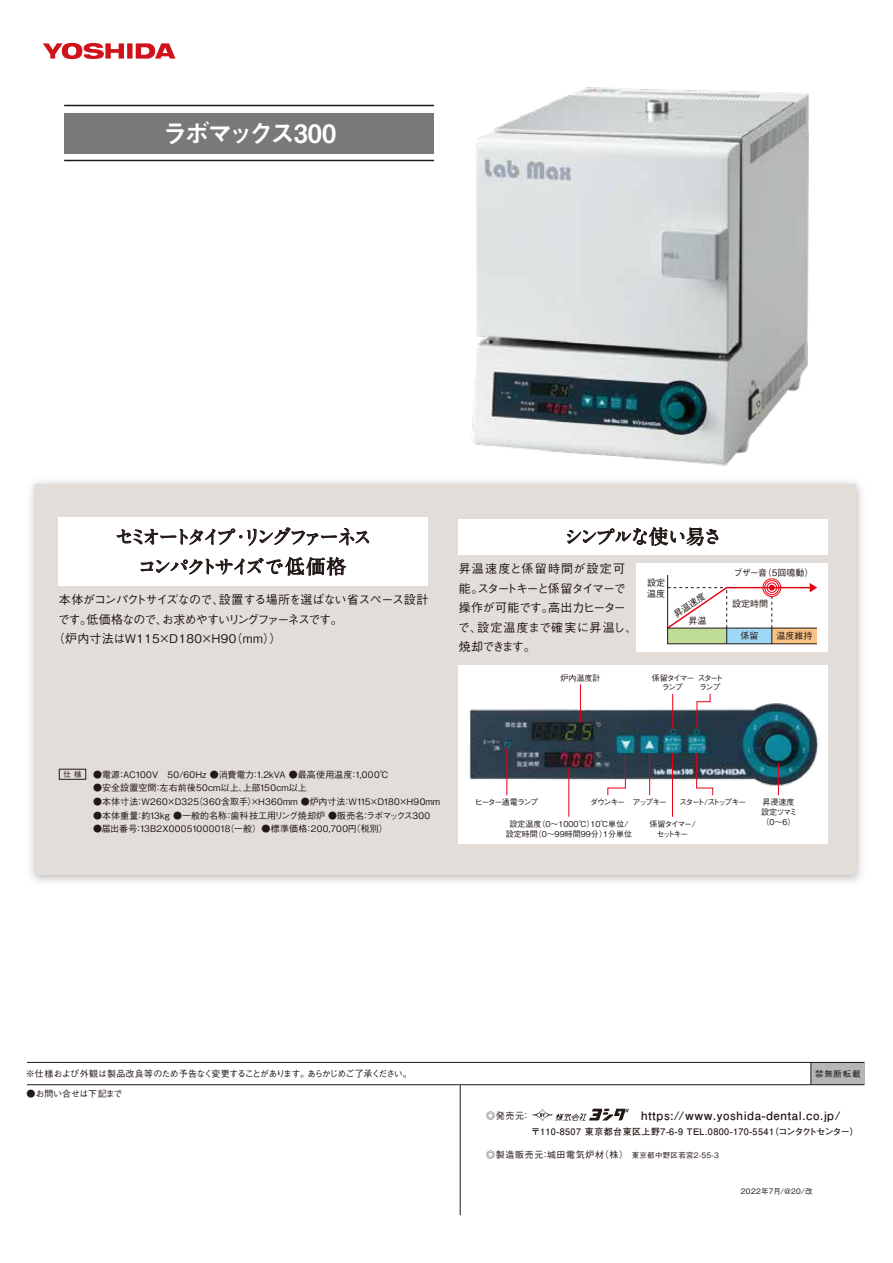
<style>
.page{position:relative;width:893px;height:1263px;background:#fff}
.page>*{position:absolute;margin:0;border:0;box-sizing:border-box;transform-origin:0 0}
.t1{font:25.5px "Midashi Go Pr 6 N MB31";letter-spacing:-.115em;color:#fff}
.t2{font:700 19.5px "A1 Mincho Std";letter-spacing:-.235em;color:#221815}
.t3{font:700 19.5px "A1 Mincho Std";letter-spacing:-.135em;color:#221815}
.t4{font:700 19.5px "A1 Mincho Std";letter-spacing:-.105em;color:#221815}
.t5{font:500 12px/19.5px "Gothic BBB Pr 6 N";letter-spacing:-.04em;color:#221815}
.t6{font:500 12px "Gothic BBB Pr 6 N";letter-spacing:-.11em;color:#221815}
.t7{font:500 12px "Gothic BBB Pr 6 N";letter-spacing:.025em;color:#221815}
.t8{font:700 11.55px "Futo Go B101 Pr 6 N";letter-spacing:.05em;color:#221815}
.t9{font:500 9px/10.8px "Gothic BBB Pr 6 N";letter-spacing:.005em;color:#221815}
.t10{font:700 9px "Futo Go B101 Pr 6 N";letter-spacing:.05em;color:#221815}
.t11{font:500 9px "Gothic BBB Pr 6 N";letter-spacing:-.08em;color:#221815}
.t12{font:500 9px "Gothic BBB Pr 6 N";letter-spacing:.07em;color:#221815}
.t13{font:500 9px "Gothic BBB Pr 6 N";letter-spacing:-.02em;color:#221815}
.t14{font:500 9px "Gothic BBB Pr 6 N";letter-spacing:-.035em;color:#221815}
.t15{font:500 8.55px "Gothic BBB Pr 6 N";letter-spacing:.08em;color:#221815}
.t16{font:500 8.1px/9.6px "Gothic BBB Pr 6 N";color:#221815;text-align:center}
.t17{font:500 8.1px/9.6px "Gothic BBB Pr 6 N";letter-spacing:-.185em;color:#221815;text-align:center}
.t18{font:500 8.1px "Gothic BBB Pr 6 N";letter-spacing:-.225em;color:#221815}
.t19{font:500 8.1px "Gothic BBB Pr 6 N";letter-spacing:-.145em;color:#221815}
.t20{font:500 8.1px "Gothic BBB Pr 6 N";letter-spacing:-.165em;color:#221815}
.t21{font:500 8.1px "Gothic BBB Pr 6 N";letter-spacing:-.11em;color:#221815}
.t22{font:500 7.5px "Gothic BBB Pr 6 N";letter-spacing:.035em;color:#221815}
</style>
<div class="page">
<div style="left:35px;top:484px;width:820px;height:391px;background:#e3ddda"></div>
<div style="left:127px;top:43px;width:6px;height:16px;background:#d0121b"></div>
<svg style="left:43px;top:43px;width:81px;height:16px"></svg>
<svg style="left:136px;top:43px;width:39px;height:16px"></svg>
<div style="left:458px;top:665px;width:370px;height:179px;background:#fff"></div>
<img style="left:469px;top:693px;width:350px;height:106px">
<div style="left:636px;top:563px;width:192px;height:89px;background:#fff"></div>
<div style="left:58px;top:517px;width:370px;height:69px;background:#fff"></div>
<div style="left:458px;top:519px;width:370px;height:36px;background:#fff"></div>
<svg style="left:117px;top:527px;width:252px;height:49px"></svg>
<svg style="left:567px;top:527px;width:151px;height:19px"></svg>
<svg style="left:667px;top:575px;width:150px;height:69px"></svg>
<hr style="left:668px;top:628px;width:149px;height:1px;background:#221815">
<img style="left:288px;top:87px;width:576px;height:439px">
<hr style="left:580px;top:684px;width:1px;height:38px;background:#e60012">
<hr style="left:506px;top:747px;width:1px;height:48px;background:#e60012">
<hr style="left:568px;top:767px;width:1px;height:50px;background:#e60012">
<hr style="left:672px;top:753px;width:1px;height:64px;background:#e60012">
<hr style="left:778px;top:763px;width:1px;height:32px;background:#e60012">
<svg style="left:607px;top:752px;width:19px;height:44px"></svg>
<svg style="left:696px;top:752px;width:17px;height:44px"></svg>
<hr style="left:649px;top:753px;width:1px;height:42px;background:#e60012">
<hr style="left:672px;top:694px;width:1px;height:35px;background:#e60012">
<svg style="left:696px;top:693px;width:15px;height:36px"></svg>
<div style="left:59px;top:769px;width:27px;height:10px;border:1px solid #221815"></div>
<div style="left:64px;top:113px;width:370px;height:40px;background:#7a7878"></div>
<hr style="left:64px;top:160px;width:370px;height:1px;background:#221815">
<hr style="left:64px;top:105px;width:370px;height:1px;background:#221815">
<div style="left:811px;top:1062px;width:53px;height:23px;background:#b5b6b6"></div>
<hr style="left:27px;top:1062px;width:837px;height:1px;background:#221815">
<svg style="left:532px;top:1108px;width:97px;height:13px"></svg>
<hr style="left:27px;top:1084px;width:837px;height:1px;background:#221815">
<svg style="left:811px;top:1063px;width:1px;height:22px"></svg>
<hr style="left:460px;top:1085px;width:1px;height:130px;background:#221815">
<h1 class="t1" style="left:162px;top:112px;width:175px">ラボマックス300</h1>
<h2 class="t2" style="left:114px;top:521px;width:260px">セミオートタイプ・リングファーネス</h2>
<h2 class="t4" style="left:563px;top:521px;width:160px">シンプルな使い易さ</h2>
<h2 class="t3" style="left:137px;top:551px;width:210px">コンパクトサイズで低価格</h2>
<h3 class="t5" style="left:458px;top:558px;width:181px">昇温速度と係留時間が設定可能。スタートキーと係留タイマーで操作が可能です。高出力ヒーターで、設定温度まで確実に昇温し、焼却できます。</h3>
<h3 class="t5" style="left:59px;top:589px;width:371px">本体がコンパクトサイズなので、設置する場所を選ばない省スペース設計</h3>
<h3 class="t6" style="left:58px;top:610px;width:286px">です。低価格なので、お求めやすいリングファーネスです。</h3>
<h3 class="t7" style="left:53px;top:629px;width:230px">（炉内寸法はW115×D180×H90（mm））</h3>
<p class="t21" style="left:560px;top:671px;width:42px">炉内温度計</p>
<p class="t9" style="left:647px;top:576px;width:19px">設定温度</p>
<p class="t9" style="left:671px;top:610px;width:37px;rotate:-34deg">昇温速度</p>
<p class="t9" style="left:688px;top:614px;width:19px">昇温</p>
<p class="t17" style="left:662px;top:672px;width:63px;text-align:left;text-indent:-10px">係留タイマースタートランプ</p>
<p class="t21" style="left:699px;top:681px;width:23px">ランプ</p>
<p class="t14" style="left:734px;top:565px;width:81px">ブザー音（5回鳴動）</p>
<p class="t9" style="left:732px;top:597px;width:37px">設定時間</p>
<p class="t9" style="left:740px;top:630px;width:19px">係留</p>
<p class="t9" style="left:776px;top:630px;width:37px">温度維持</p>
<p class="t22" style="left:64px;top:768px;width:20px">仕様</p>
<p class="t9" style="left:93px;top:768px;width:297px">●電源：AC100V　50/60Hz ●消費電力：1.2kVA ●最高使用温度：1,000℃</p>
<p class="t9" style="left:93px;top:782px;width:215px">●安全設置空間：左右前後50cm以上、上部150cm以上</p>
<p class="t9" style="left:93px;top:795px;width:349px">●本体寸法：W260×D325（360含取手）×H360mm ●炉内寸法：W115×D180×H90mm</p>
<p class="t9" style="left:93px;top:809px;width:339px">●本体重量：約13kg ●一般的名称：歯科技工用リング焼却炉 ●販売名：ラボマックス300</p>
<p class="t9" style="left:93px;top:823px;width:296px">●届出番号：13B2X00051000018（一般） ●標準価格：200,700円（税別）</p>
<p class="t20" style="left:475px;top:796px;width:65px">ヒーター通電ランプ</p>
<p class="t16" style="left:506px;top:818px;width:128px">設定温度（0～1000℃）10℃単位/設定時間（0～99時間99分）1分単位</p>
<p class="t17" style="left:649px;top:818px;width:48px">係留タイマー/セットキー</p>
<p class="t19" style="left:590px;top:796px;width:78px">ダウンキー アップキー</p>
<p class="t18" style="left:679px;top:796px;width:69px">スタート/ストップキー</p>
<p class="t16" style="left:761px;top:797px;width:38px;text-align:left">昇浸速度設定ツマミ（0～6）</p>
<p class="t11" style="left:26px;top:1066px;width:387px">※仕様および外観は製品改良等のため予告なく変更することがあります。あらかじめご了承ください。</p>
<p class="t13" style="left:26px;top:1086px;width:98px">●お問い合せは下記まで</p>
<p class="t15" style="left:815px;top:1067px;width:47px">禁無断転載</p>
<p class="t9" style="left:486px;top:1110px;width:46px">◎発売元：</p>
<p class="t8" style="left:641px;top:1107px;width:201px">https://www.yoshida-dental.co.jp/</p>
<p class="t22" style="left:632px;top:1149px;width:89px">東京都中野区若宮2-55-3</p>
<p class="t10" style="left:531px;top:1124px;width:329px">〒110-8507 東京都台東区上野7-6-9 TEL.0800-170-5541（コンタクトセンター）</p>
<p class="t12" style="left:486px;top:1147px;width:143px">◎製造販売元：城田電気炉材（株）</p>
<p class="t22" style="left:741px;top:1185px;width:73px">2022年7月/＠20/改</p>
</div>
